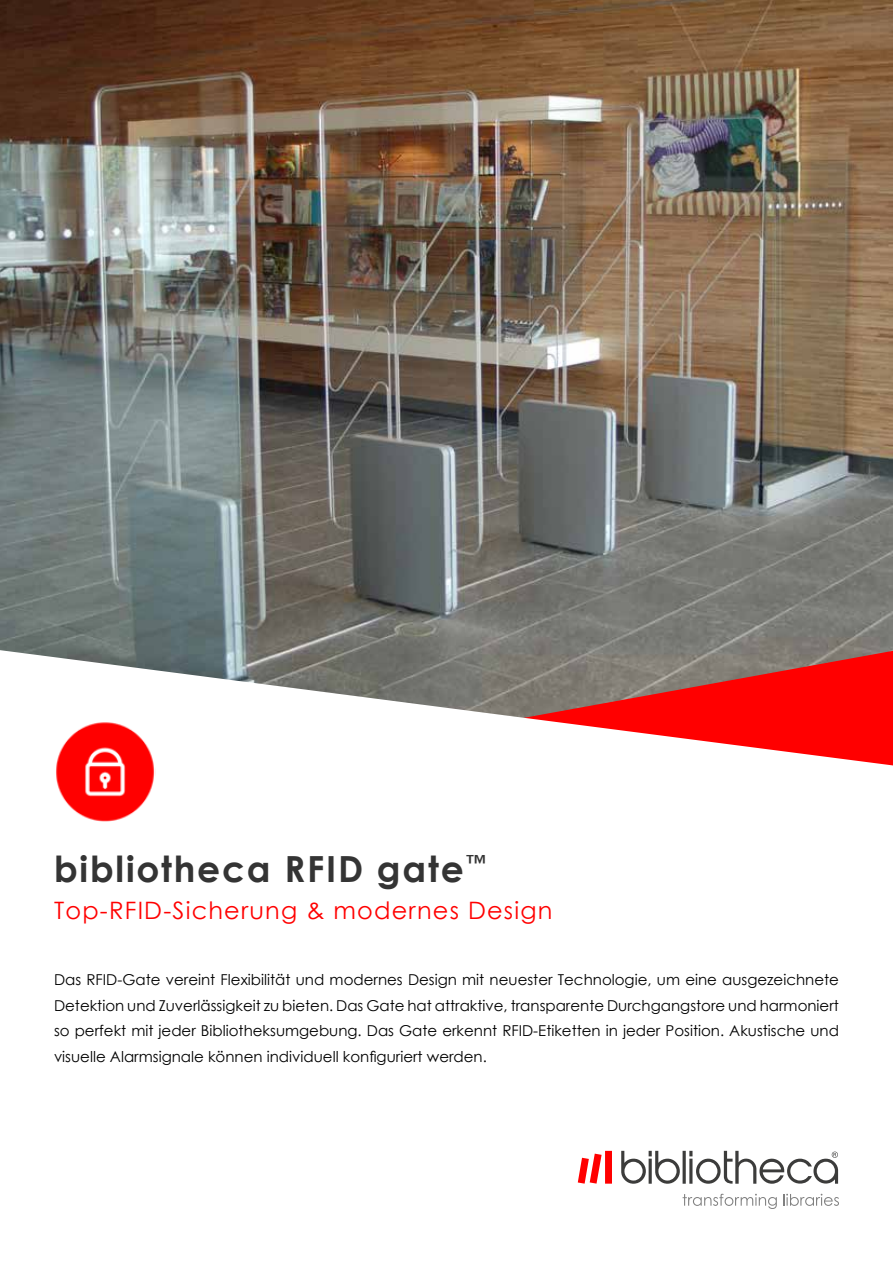
<style>
.page{position:relative;width:893px;height:1263px;background:#fff}
.page>*{position:absolute;margin:0;border:0;box-sizing:border-box;transform-origin:0 0}
.t1{font:700 36px "Century Gothic";letter-spacing:.05em;color:#343434}
.t2{font:24px "Century Gothic";letter-spacing:.05em;color:#f00}
.t3{font:15px/25.5px "Century Gothic";color:#000;text-align:justify}
</style>
<div class="page">
<img style="left:0;top:0;width:893px;height:650px">
<svg style="left:0;top:650px;width:893px;height:548px"></svg>
<svg style="left:683px;top:1194px;width:94px;height:15px"></svg>
<svg style="left:783px;top:1194px;width:56px;height:12px"></svg>
<svg style="left:621px;top:1151px;width:59px;height:33px"></svg>
<hr style="left:683px;top:1151px;width:3px;height:33px;background:#3c3c3b">
<svg style="left:689px;top:1151px;width:149px;height:33px"></svg>
<svg style="left:578px;top:1151px;width:34px;height:33px"></svg>
<img style="left:54px;top:721px;width:101px;height:101px">
<h1 class="t1" style="left:54px;top:841px;width:434px">bibliotheca RFID gate<sup>™</sup></h1>
<h2 class="t2" style="left:54px;top:893px;width:500px">Top-RFID-Sicherung &amp; modernes Design</h2>
<p class="t3" style="left:54px;top:967px;width:786px">Das RFID-Gate vereint Flexibilität und modernes Design mit neuester Technologie, um eine ausgezeichnete Detektion und Zuverlässigkeit zu bieten. Das Gate hat attraktive, transparente Durchgangstore und harmoniert so perfekt mit jeder Bibliotheksumgebung. Das Gate erkennt RFID-Etiketten in jeder Position. Akustische und visuelle Alarmsignale können individuell konfiguriert werden.</p>
</div>
